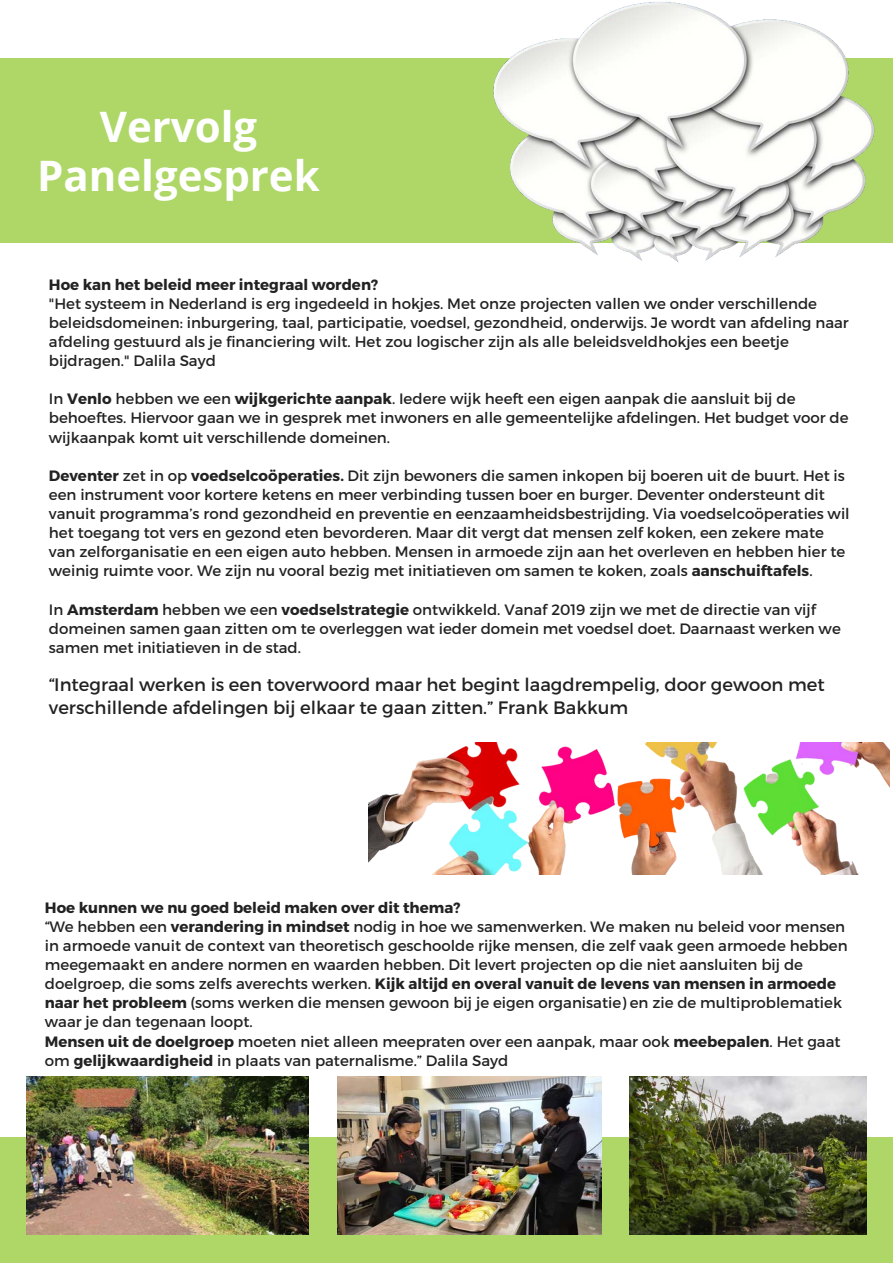
<style>
.page{position:relative;width:893px;height:1264px;background:#fff}
.page>*{position:absolute;margin:0;border:0;box-sizing:border-box;transform-origin:0 0}
.t1{font:700 42px/49.5px "Open Sans";color:#fff;text-align:center}
.t2{font:18px/22.5px "Montserrat";color:#222}
.t3{font:15px/19px "Montserrat";color:#222}
.t4{font:700 15px "Montserrat";color:#222}
.s1{font-weight:700}
</style>
<div class="page">
<div style="left:0;top:59px;width:892px;height:184px;background:#aed768"></div>
<div style="left:0;top:1137px;width:892px;height:125px;background:#aed768"></div>
<img style="left:27px;top:1076px;width:282px;height:158px">
<img style="left:629px;top:1076px;width:237px;height:158px">
<img style="left:337px;top:1076px;width:264px;height:158px">
<img style="left:485px;top:2px;width:397px;height:260px">
<img style="left:368px;top:742px;width:521px;height:132px">
<h1 class="t1" style="left:37px;top:101px;width:284px">Vervolg<br>Panelgesprek</h1>
<p class="t4" style="left:49px;top:274px;width:331px">Hoe kan het beleid meer integraal worden?</p>
<p class="t3" style="left:49px;top:293px;width:801px">"Het systeem in Nederland is erg ingedeeld in hokjes. Met onze projecten vallen we onder verschillende beleidsdomeinen: inburgering, taal, participatie, voedsel, gezondheid, onderwijs. Je wordt van afdeling naar afdeling gestuurd als je financiering wilt. Het zou logischer zijn als alle beleidsveldhokjes een beetje bijdragen." Dalila Sayd</p>
<p class="t3" style="left:49px;top:389px;width:801px">In <span class="s1">Venlo</span> hebben we een <span class="s1">wijkgerichte aanpak</span>. Iedere wijk heeft een eigen aanpak die aansluit bij de behoeftes. Hiervoor gaan we in gesprek met inwoners en alle gemeentelijke afdelingen. Het budget voor de wijkaanpak komt uit verschillende domeinen.</p>
<p class="t3" style="left:49px;top:465px;width:802px"><span class="s1">Deventer</span> zet in op <span class="s1">voedselcoöperaties.</span> Dit zijn bewoners die samen inkopen bij boeren uit de buurt. Het is een instrument voor kortere ketens en meer verbinding tussen boer en burger. Deventer ondersteunt dit vanuit programma’s rond gezondheid en preventie en eenzaamheidsbestrijding. Via voedselcoöperaties wil het toegang tot vers en gezond eten bevorderen. Maar dit vergt dat mensen zelf koken, een zekere mate van zelforganisatie en een eigen auto hebben. Mensen in armoede zijn aan het overleven en hebben hier te weinig ruimte voor. We zijn nu vooral bezig met initiatieven om samen te koken, zoals <span class="s1">aanschuiftafels</span>.</p>
<p class="t3" style="left:49px;top:599px;width:793px">In <span class="s1">Amsterdam</span> hebben we een <span class="s1">voedselstrategie</span> ontwikkeld. Vanaf 2019 zijn we met de directie van vijf domeinen samen gaan zitten om te overleggen wat ieder domein met voedsel doet. Daarnaast werken we samen met initiatieven in de stad.</p>
<p class="t2" style="left:49px;top:672px;width:777px">“Integraal werken is een toverwoord maar het begint laagdrempelig, door gewoon met verschillende afdelingen bij elkaar te gaan zitten.” Frank Bakkum</p>
<p class="t3" style="left:45px;top:897px;width:804px"><span class="s1">Hoe kunnen we nu goed beleid maken over dit thema?<br></span>“We hebben een <span class="s1">verandering in mindset</span> nodig in hoe we samenwerken. We maken nu beleid voor mensen in armoede vanuit de context van theoretisch geschoolde rijke mensen, die zelf vaak geen armoede hebben meegemaakt en andere normen en waarden hebben. Dit levert projecten op die niet aansluiten bij de doelgroep, die soms zelfs averechts werken. <span class="s1">Kijk altijd en overal vanuit de levens van mensen in armoede naar het probleem</span> (soms werken die mensen gewoon bij je eigen organisatie) en zie de multiproblematiek waar je dan tegenaan loopt.<br><span class="s1">Mensen uit de doelgroep</span> moeten niet alleen meepraten over een aanpak, maar ook <span class="s1">meebepalen</span>. Het gaat om <span class="s1">gelijkwaardigheid</span> in plaats van paternalisme.” Dalila Sayd</p>
</div>
